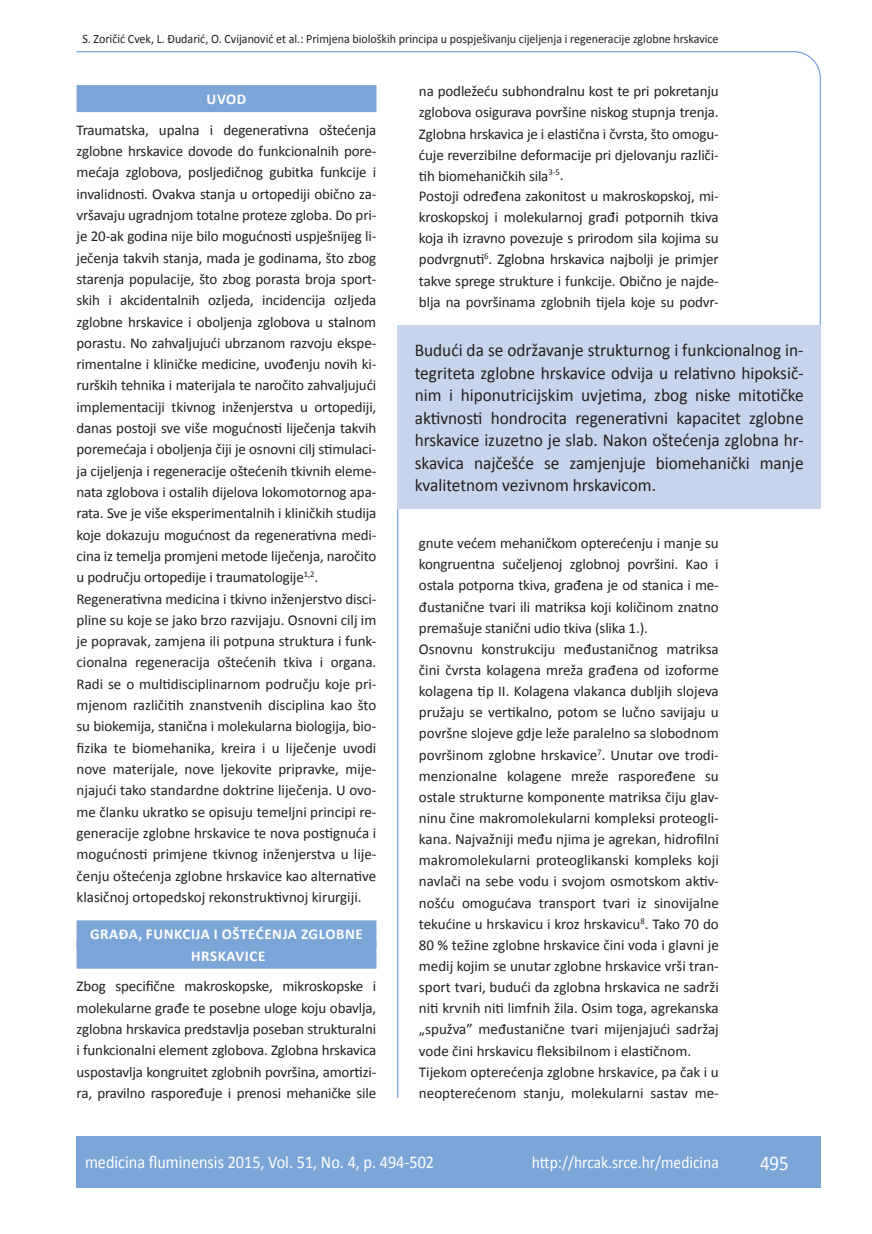
<style>
.page{position:relative;width:872px;height:1234px;background:#fff}
.page>*{position:absolute;margin:0;border:0;box-sizing:border-box;transform-origin:0 0}
.t1{font:21px "Calibri";color:#fff;scale:.9 1}
.t2{font:18px/22.5px "Calibri";color:#231f20;text-align:justify;scale:.96 1}
.t3{font:18px "Calibri";color:#fff;scale:.9 1}
.t4{font:17.25px "Calibri";color:#fff;scale:.9 1}
.t5{font:15px/21.3px "Calibri";letter-spacing:-.01em;color:#231f20}
.t6{font:700 15px/21.3px "Calibri";letter-spacing:.04em;color:#fff;text-align:center}
.t7{font:12.75px "Calibri";color:#231f20;scale:.94 1}
</style>
<div class="page">
<svg style="left:76px;top:51px;width:745px;height:275px"></svg>
<hr style="left:397px;top:509px;width:1px;height:588px;background:#7ca5d7">
<div style="left:77px;top:1135px;width:744px;height:51px;background:#7ca5d7"></div>
<div style="left:77px;top:85px;width:299px;height:27px;background:#7ca5d7"></div>
<div style="left:77px;top:920px;width:299px;height:27px;background:#7ca5d7"></div>
<div style="left:77px;top:941px;width:299px;height:27px;background:#7ca5d7"></div>
<div style="left:398px;top:325px;width:422px;height:184px;background:#c6d5ec"></div>
<p class="t7" style="left:82px;top:30px;width:678px">S. Zoričić Cvek, L. Đudarić, O. Cvijanović et al.: Primjena bioloških principa u pospješivanju cijeljenja i regeneracije zglobne hrskavice</p>
<p class="t6" style="left:207px;top:87px;width:41px">UVOD</p>
<p class="t5" style="left:77px;top:118px;width:301px">Traumatska, upalna i degenerativna oštećenja zglobne hrskavice dovode do funkcionalnih pore&shy;mećaja zglobova, posljedičnog gubitka funkcije i invalidnosti. Ovakva stanja u ortopediji obično za&shy;vršavaju ugradnjom totalne proteze zgloba. Do pri&shy;je 20-ak godina nije bilo mogućnosti uspješnijeg li&shy;ječenja takvih stanja, mada je godinama, što zbog starenja populacije, što zbog porasta broja sport&shy;skih i akcidentalnih ozljeda, incidencija ozljeda zglobne hrskavice i oboljenja zglobova u stalnom porastu. No zahvaljujući ubrzanom razvoju ekspe&shy;rimentalne i kliničke medicine, uvođenju novih ki&shy;rurških tehnika i materijala te naročito zahvaljujući implementaciji tkivnog inženjerstva u ortopediji, danas postoji sve više mogućnosti liječenja takvih poremećaja i oboljenja čiji je osnovni cilj stimulaci&shy;ja cijeljenja i regeneracije oštećenih tkivnih eleme&shy;nata zglobova i ostalih dijelova lokomotornog apa&shy;rata. Sve je više eksperimentalnih i kliničkih studija koje dokazuju mogućnost da regenerativna medi&shy;cina iz temelja promjeni metode liječenja, naročito u području ortopedije i traumatologije<sup>1,2</sup>.<br>Regenerativna medicina i tkivno inženjerstvo disci&shy;pline su koje se jako brzo razvijaju. Osnovni cilj im je popravak, zamjena ili potpuna struktura i funk&shy;cionalna regeneracija oštećenih tkiva i organa.<br>Radi se o multidisciplinarnom području koje pri&shy;mjenom različitih znanstvenih disciplina kao što su biokemija, stanična i molekularna biologija, bio&shy;fizika te biomehanika, kreira i u liječenje uvodi nove materijale, nove ljekovite pripravke, mije&shy;njajući tako standardne doktrine liječenja. U ovo&shy;me članku ukratko se opisuju temeljni principi re&shy;generacije zglobne hrskavice te nova postignuća i mogućnosti primjene tkivnog inženjerstva u lije&shy;čenju oštećenja zglobne hrskavice kao alternative klasičnoj ortopedskoj rekonstruktivnoj kirurgiji.</p>
<p class="t6" style="left:90px;top:922px;width:274px">GRAĐA, FUNKCIJA I OŠTEĆENJA ZGLOBNE<br>HRSKAVICE</p>
<p class="t5" style="left:77px;top:974px;width:301px;text-align:justify">Zbog specifične makroskopske, mikroskopske i molekularne građe te posebne uloge koju obavlja, zglobna hrskavica predstavlja poseban strukturalni i funkcionalni element zglobova. Zglobna hrskavica uspostavlja kongruitet zglobnih površina, amortizi&shy;ra, pravilno raspoređuje i prenosi mehaničke sile</p>
<p class="t5" style="left:419px;top:80px;width:301px">na podležeću subhondralnu kost te pri pokretanju zglobova osigurava površine niskog stupnja trenja.<br>Zglobna hrskavica je i elastična i čvrsta, što omogu&shy;ćuje reverzibilne deformacije pri djelovanju različi&shy;tih biomehaničkih sila<sup>3-5</sup>.<br>Postoji određena zakonitost u makroskopskoj, mi&shy;kroskopskoj i molekularnoj građi potpornih tkiva koja ih izravno povezuje s prirodom sila kojima su podvrgnuti<sup>6</sup>. Zglobna hrskavica najbolji je primjer takve sprege strukture i funkcije. Obično je najde&shy;blja na površinama zglobnih tijela koje su podvr-</p>
<p class="t2" style="left:415px;top:338px;width:407px">Budući da se održavanje strukturnog i funkcionalnog in&shy;tegriteta zglobne hrskavice odvija u relativno hipoksič&shy;nim i hiponutricijskim uvjetima, zbog niske mitotičke aktivnosti hondrocita regenerativni kapacitet zglobne hrskavice izuzetno je slab. Nakon oštećenja zglobna hr&shy;skavica najčešće se zamjenjuje biomehanički manje kvalitetnom vezivnom hrskavicom.</p>
<p class="t5" style="left:419px;top:531px;width:301px">gnute većem mehaničkom opterećenju i manje su kongruentna sučeljenoj zglobnoj površini. Kao i ostala potporna tkiva, građena je od stanica i me&shy;đustanične tvari ili matriksa koji količinom znatno premašuje stanični udio tkiva (slika 1.).<br>Osnovnu konstrukciju međustaničnog matriksa čini čvrsta kolagena mreža građena od izoforme kolagena tip II. Kolagena vlakanca dubljih slojeva pružaju se vertikalno, potom se lučno savijaju u površne slojeve gdje leže paralelno sa slobodnom površinom zglobne hrskavice<sup>7</sup>. Unutar ove trodi&shy;menzionalne kolagene mreže raspoređene su ostale strukturne komponente matriksa čiju glav&shy;ninu čine makromolekularni kompleksi proteogli&shy;kana. Najvažniji među njima je agrekan, hidrofilni makromolekularni proteoglikanski kompleks koji navlači na sebe vodu i svojom osmotskom aktiv&shy;nošću omogućava transport tvari iz sinovijalne tekućine u hrskavicu i kroz hrskavicu<sup>8</sup>. Tako 70 do 80 % težine zglobne hrskavice čini voda i glavni je medij kojim se unutar zglobne hrskavice vrši tran&shy;sport tvari, budući da zglobna hrskavica ne sadrži niti krvnih niti limfnih žila. Osim toga, agrekanska „spužva” međustanične tvari mijenjajući sadržaj vode čini hrskavicu fleksibilnom i elastičnom.<br>Tijekom opterećenja zglobne hrskavice, pa čak i u neopterećenom stanju, molekularni sastav me-</p>
<p class="t3" style="left:85px;top:1150px;width:389px">medicina fluminensis 2015, Vol. 51, No. 4, p. 494-502</p>
<p class="t4" style="left:532px;top:1151px;width:209px">http://hrcak.srce.hr/medicina</p>
<h1 class="t1" style="left:760px;top:1149px;width:33px">495</h1>
</div>
